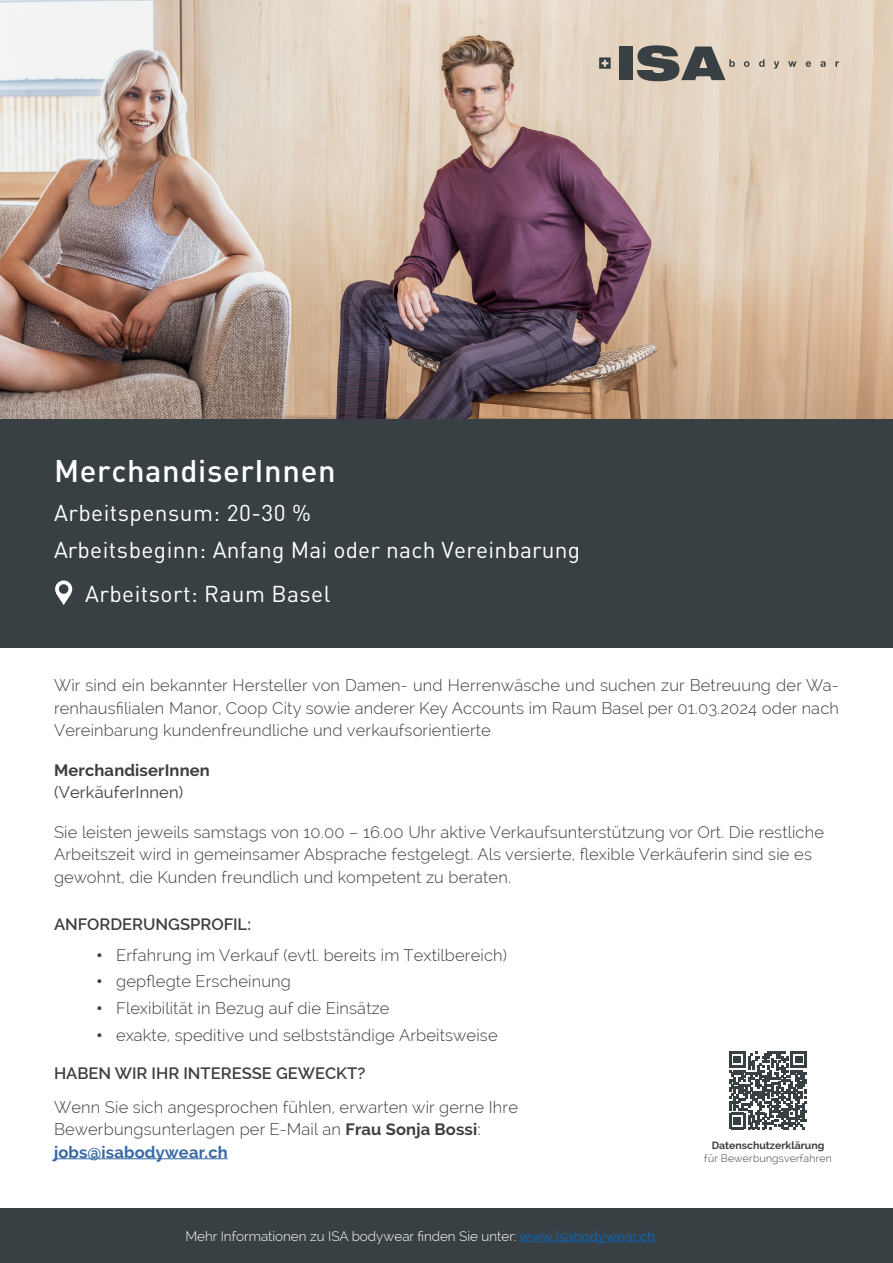
<style>
.page{position:relative;width:893px;height:1263px;background:#fff}
.page>*{position:absolute;margin:0;border:0;box-sizing:border-box;transform-origin:0 0}
.t1{font:500 30.9px "DINOT";letter-spacing:.02em;color:#fff}
.t2{font:22.65px/37px "DINOT";letter-spacing:.02em;color:#fff}
.t3{font:300 16.5px/22.5px "Raleway";letter-spacing:.01em;color:#3e3e3f}
.t4{font:600 16.5px "Raleway";color:#3e3e3f}
.t5{font:700 16.5px "Raleway";letter-spacing:.01em;color:#3e3e3f}
.t6{font:16.5px "Raleway";letter-spacing:.01em;color:#3e3e3f}
.t7{font:300 13.5px "Raleway";color:#fff}
.t8{font:300 10.5px "Raleway";letter-spacing:.02em;color:#3e3e3f}
.t9{font:700 10.5px "Raleway";color:#3e3e3f}
.s1{font-weight:800}
.s2{font-weight:700}
.s3{font-weight:400}
.s4{font-weight:700;color:#3667a4}
.s5{font-weight:600;color:#175d9e}
</style>
<div class="page">
<img style="left:0;top:0;width:893px;height:419px">
<div style="left:0;top:419px;width:893px;height:228px;background:#384043"></div>
<svg style="left:55px;top:580px;width:17px;height:25px"></svg>
<div style="left:0;top:1209px;width:893px;height:54px;background:#384043"></div>
<hr style="left:519px;top:1241px;width:136px;height:1px;background:#175d9e">
<svg style="left:599px;top:57px;width:12px;height:12px"></svg>
<div style="left:619px;top:47px;width:13px;height:33px;background:#384043"></div>
<svg style="left:637px;top:45px;width:98px;height:36px;background:#817f78"></svg>
<svg style="left:744px;top:61px;width:5px;height:6px"></svg>
<svg style="left:759px;top:59px;width:5px;height:8px"></svg>
<svg style="left:774px;top:61px;width:5px;height:8px"></svg>
<svg style="left:788px;top:61px;width:8px;height:6px"></svg>
<svg style="left:806px;top:61px;width:5px;height:6px"></svg>
<svg style="left:820px;top:61px;width:6px;height:6px"></svg>
<svg style="left:835px;top:61px;width:4px;height:6px"></svg>
<hr style="left:54px;top:1158px;width:174px;height:1px;background:#3667a4">
<svg style="left:729px;top:1051px;width:78px;height:78px"></svg>
<h1 class="t1" style="left:54px;top:447px;width:283px">MerchandiserInnen</h1>
<h2 class="t2" style="left:54px;top:492px;width:528px">Arbeitspensum: 20-30 %<br>Arbeitsbeginn: Anfang Mai oder nach Vereinbarung</h2>
<h2 class="t2" style="left:85px;top:573px;width:247px">Arbeitsort: Raum Basel</h2>
<p class="t3" style="left:54px;top:674px;width:786px;text-align:justify">Wir sind ein bekannter Hersteller von Damen- und Herrenwäsche und suchen zur Betreuung der Wa&shy;renhausfilialen Manor, Coop City sowie anderer Key Accounts im Raum Basel per 01.03.2024 oder nach Vereinbarung kundenfreundliche und verkaufsorientierte</p>
<p class="t5" style="left:54px;top:761px;width:157px">MerchandiserInnen</p>
<p class="t6" style="left:54px;top:783px;width:131px">(VerkäuferInnen)</p>
<p class="t3" style="left:54px;top:821px;width:771px">Sie leisten jeweils samstags von 10.00 – 16.00 Uhr aktive Verkaufsunterstützung vor Ort. Die restliche<br>Arbeitszeit wird in gemeinsamer Absprache festgelegt. Als versierte, flexible Verkäuferin sind sie es gewohnt, die Kunden freundlich und kompetent zu beraten.</p>
<p class="t4" style="left:54px;top:914px;width:199px">ANFORDERUNGSPROFIL:</p>
<p class="t3" style="left:97px;top:943px;width:412px"><span class="s1">•</span> Erfahrung im Verkauf (evtl. bereits im Textilbereich)</p>
<p class="t3" style="left:97px;top:970px;width:196px"><span class="s1">•</span> gepflegte Erscheinung</p>
<p class="t3" style="left:97px;top:997px;width:295px"><span class="s1">•</span> Flexibilität in Bezug auf die Einsätze</p>
<p class="t3" style="left:97px;top:1023px;width:403px"><span class="s1">•</span> exakte, speditive und selbstständige Arbeitsweise</p>
<p class="t4" style="left:54px;top:1063px;width:313px">HABEN WIR IHR INTERESSE GEWECKT?</p>
<p class="t3" style="left:54px;top:1095px;width:465px">Wenn Sie sich angesprochen fühlen, erwarten wir gerne Ihre<br>Bewerbungsunterlagen per E-Mail an <span class="s2">Frau Sonja Bossi</span><span class="s3">: </span><span class="s4">jobs@isabodywear.ch</span></p>
<p class="t9" style="left:712px;top:1139px;width:114px">Datenschutzerklärung</p>
<p class="t8" style="left:704px;top:1152px;width:129px">für Bewerbungsverfahren</p>
<p class="t7" style="left:185px;top:1228px;width:472px">Mehr Informationen zu ISA bodywear finden Sie unter: <span class="s5">www.isabodywear.ch</span></p>
</div>
